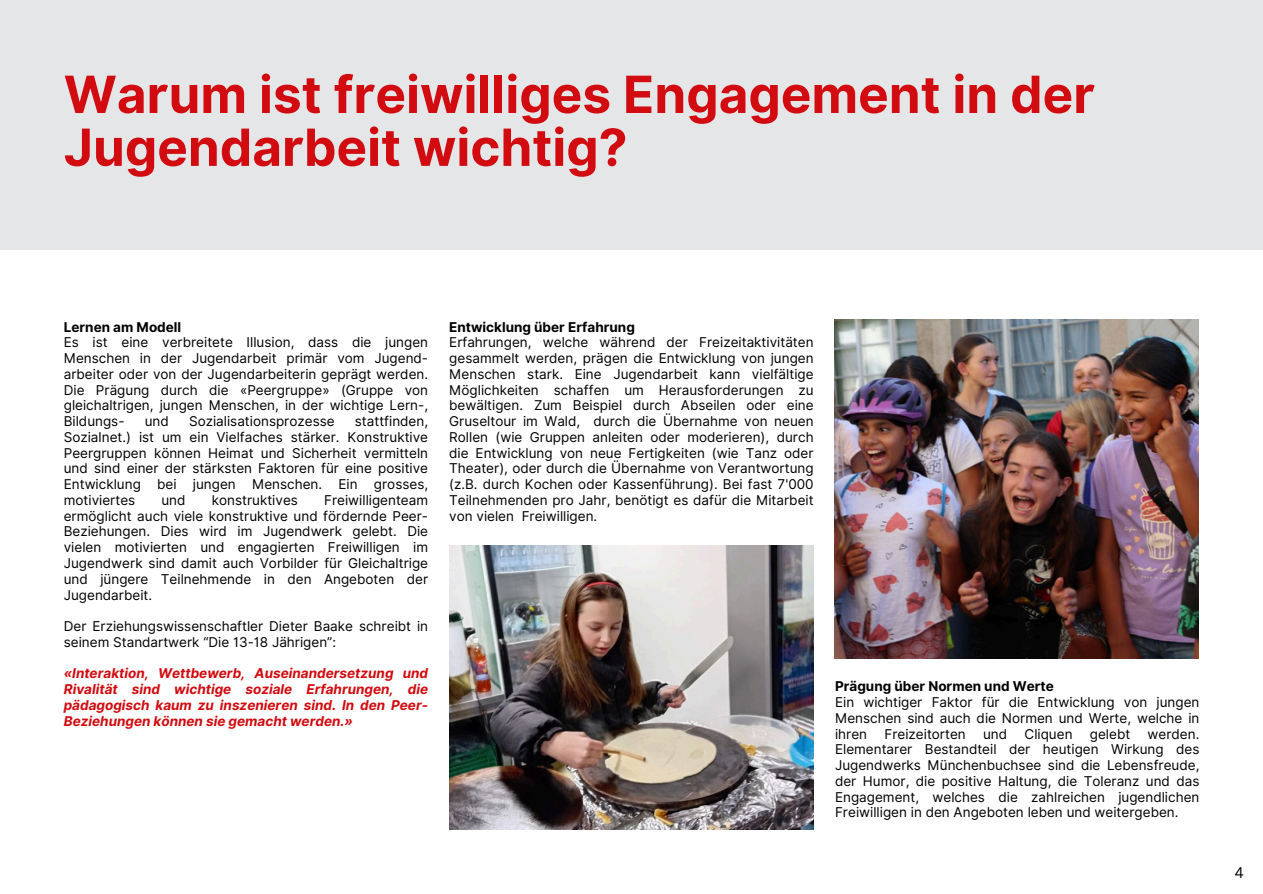
<style>
.page{position:relative;width:1263px;height:894px;background:#fff}
.page>*{position:absolute;margin:0;border:0;box-sizing:border-box;transform-origin:0 0}
.t1{font:700 51.3px/52.8px "Inter";color:#d10b10}
.t2{font:15px "Canva Sans";color:#000}
.t3{font:13.5px/15.8px "Inter";color:#000;text-align:justify}
.t4{font:italic 700 13.5px/15.8px "Inter";color:#d10b10;text-align:justify}
.t5{font:700 13.5px "Inter";color:#000}
</style>
<div class="page">
<div style="left:0;top:0;width:1263px;height:893px;background:#e5e6e8"></div>
<div style="left:0;top:250px;width:1263px;height:643px;background:#fff"></div>
<img style="left:835px;top:319px;width:364px;height:339px">
<img style="left:449px;top:545px;width:365px;height:284px">
<p class="t1" style="left:64px;top:68px;width:1033px">Warum ist freiwilliges Engagement in der<br>Jugendarbeit wichtig?</p>
<p class="t5" style="left:64px;top:318px;width:119px">Lernen am Modell</p>
<p class="t3" style="left:64px;top:334px;width:366px">Es ist eine verbreitete Illusion, dass die jungen Menschen in der Jugendarbeit primär vom Jugend&shy;arbeiter oder von der Jugendarbeiterin geprägt werden.<br>Die Prägung durch die «Peergruppe» (Gruppe von gleichaltrigen, jungen Menschen, in der wichtige Lern-, Bildungs-</p>
<p class="t3" style="left:64px;top:413px;width:366px;text-indent:291px">stattfinden, Sozialnet.) ist um ein Vielfaches stärker. Konstruktive Peergruppen können Heimat und Sicherheit vermitteln und sind einer der stärksten Faktoren für eine positive Entwicklung bei jungen Menschen. Ein grosses, motiviertes</p>
<p class="t3" style="left:145px;top:413px;width:26px">und</p>
<p class="t3" style="left:189px;top:413px;width:147px">Sozialisationsprozesse</p>
<p class="t3" style="left:64px;top:492px;width:366px;text-indent:260px">Freiwilligenteam ermöglicht auch viele konstruktive und fördernde Peer-Beziehungen. Dies wird im Jugendwerk gelebt. Die vielen motivierten und engagierten Freiwilligen im Jugendwerk sind damit auch Vorbilder für Gleichaltrige und jüngere Teilnehmende in den Angeboten der Jugendarbeit.</p>
<p class="t3" style="left:64px;top:618px;width:366px">Der Erziehungswissenschaftler Dieter Baake schreibt in seinem Standartwerk “Die 13-18 Jährigen”:</p>
<p class="t4" style="left:64px;top:665px;width:366px">«Interaktion, Wettbewerb, Auseinandersetzung und Rivalität sind wichtige soziale Erfahrungen, die pädagogisch kaum zu inszenieren sind. In den Peer-Beziehungen können sie gemacht werden.»</p>
<p class="t3" style="left:161px;top:492px;width:26px">und</p>
<p class="t3" style="left:212px;top:492px;width:88px">konstruktives</p>
<p class="t5" style="left:449px;top:318px;width:187px">Entwicklung über Erfahrung</p>
<h3 class="t3" style="left:449px;top:334px;width:366px">Erfahrungen, welche während der Freizeitaktivitäten gesammelt werden, prägen die Entwicklung von jungen Menschen stark. Eine Jugendarbeit kann vielfältige Möglichkeiten schaffen um Herausforderungen zu bewältigen. Zum Beispiel durch Abseilen oder eine Gruseltour im Wald, durch die Übernahme von neuen Rollen (wie Gruppen anleiten oder moderieren), durch die Entwicklung von neue Fertigkeiten (wie Tanz oder Theater), oder durch die Übernahme von Verantwortung (z.B. durch Kochen oder Kassenführung). Bei fast 7'000<br>Teilnehmenden pro Jahr, benötigt es dafür die Mitarbeit von vielen Freiwilligen.</h3>
<p class="t5" style="left:835px;top:678px;width:220px">Prägung über Normen und Werte</p>
<p class="t3" style="left:835px;top:694px;width:366px">Ein wichtiger Faktor für die Entwicklung von jungen Menschen sind auch die Normen und Werte, welche in ihren</p>
<p class="t3" style="left:884px;top:725px;width:83px">Freizeitorten</p>
<p class="t3" style="left:983px;top:725px;width:26px">und</p>
<p class="t3" style="left:1024px;top:725px;width:50px">Cliquen</p>
<p class="t3" style="left:1090px;top:725px;width:42px">gelebt</p>
<p class="t3" style="left:835px;top:725px;width:366px;text-indent:312px">werden.<br>Elementarer Bestandteil der heutigen Wirkung des Jugendwerks Münchenbuchsee sind die Lebensfreude, der Humor, die positive Haltung, die Toleranz und das Engagement, welches die zahlreichen jugendlichen Freiwilligen in den Angeboten leben und weitergeben.</p>
<p class="t2" style="left:1235px;top:861px;width:11px">4</p>
</div>
